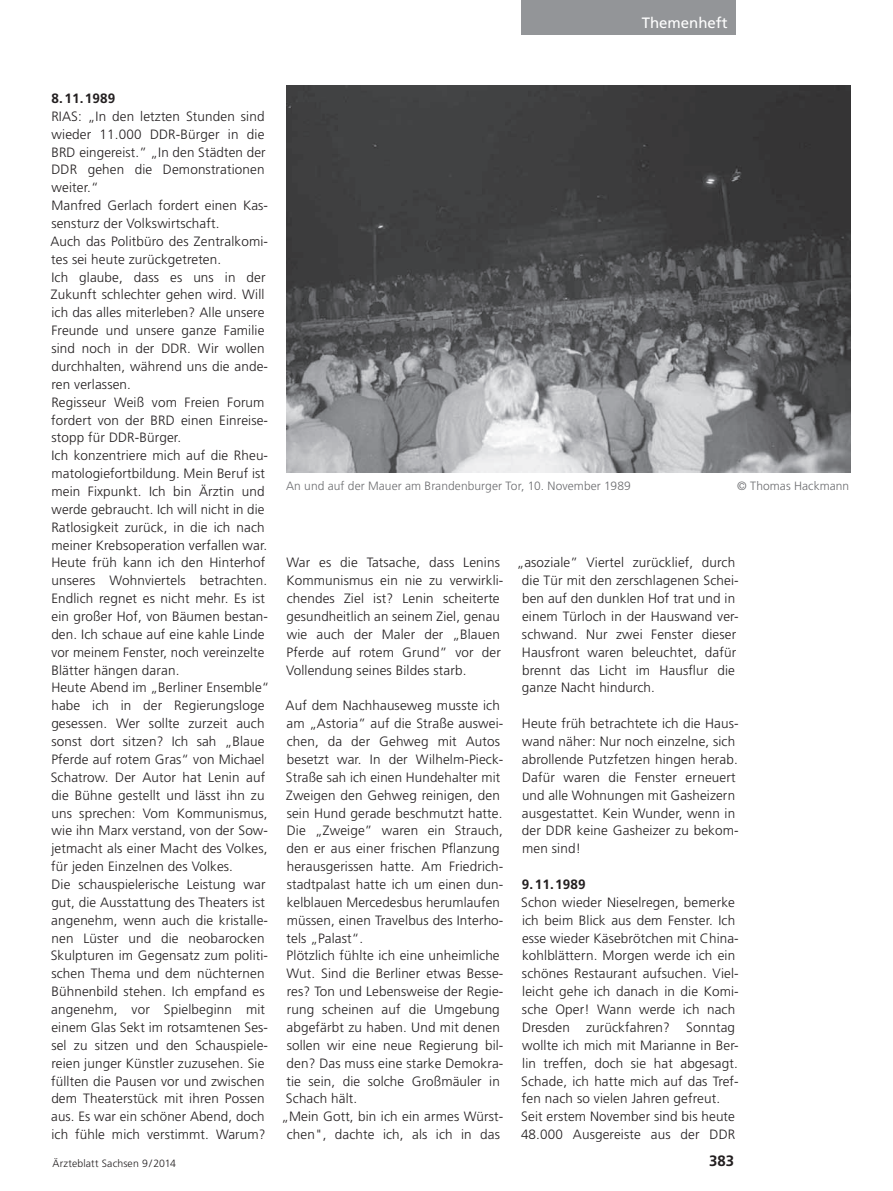
<style>
.page{position:relative;width:893px;height:1191px;background:#fff}
.page>*{position:absolute;margin:0;border:0;box-sizing:border-box;transform-origin:0 0}
.t1{font:15px "Frutiger";color:#fff}
.t2{font:700 15px "Frutiger";color:#231f20}
.Text_allgemein{font:300 13.5px/17.9px "Frutiger";letter-spacing:.01em;color:#231f20}
.Text_allgemein-2{font:700 13.5px "Frutiger";letter-spacing:.01em;color:#231f20}
.Bildunterschrift{font:300 12px "Frutiger";letter-spacing:.005em;color:#6c6d70}
.t3{font:300 10.5px "Frutiger";letter-spacing:.015em;color:#231f20}
</style>
<div class="page">
<div style="left:522px;top:0;width:214px;height:34px;background:#939598"></div>
<img style="left:286px;top:85px;width:564px;height:388px">
<p class="t1" style="left:642px;top:14px;width:87px">Themenheft</p>
<p class="Text_allgemein-2" style="left:52px;top:90px;width:65px">8.11.1989</p>
<p class="Text_allgemein" style="left:51px;top:107px;width:216px;text-align:justify">RIAS: „In den letzten Stunden sind wieder 11.000 DDR-Bürger in die BRD eingereist.” „In den Städten der DDR gehen die Demonstrationen weiter.“</p>
<p class="Text_allgemein" style="left:51px;top:196px;width:218px">Manfred Gerlach fordert einen Kas&shy;sensturz der Volkswirtschaft.</p>
<p class="Text_allgemein" style="left:50px;top:232px;width:219px">Auch das Politbüro des Zentralkomi&shy;tes sei heute zurückgetreten.</p>
<p class="Text_allgemein" style="left:51px;top:268px;width:219px">Ich glaube, dass es uns in der<br>Zukunft schlechter gehen wird. Will ich das alles miterleben? Alle unsere<br>Freunde und unsere ganze Familie sind noch in der DDR. Wir wollen durchhalten, während uns die ande&shy;ren verlassen.</p>
<p class="Text_allgemein" style="left:51px;top:393px;width:218px">Regisseur Weiß vom Freien Forum fordert von der BRD einen Einreise&shy;stopp für DDR-Bürger.</p>
<p class="Text_allgemein" style="left:51px;top:446px;width:218px">Ich konzentriere mich auf die Rheu&shy;matologiefortbildung. Mein Beruf ist mein Fixpunkt. Ich bin Ärztin und werde gebraucht. Ich will nicht in die Ratlosigkeit zurück, in die ich nach meiner Krebsoperation verfallen war.</p>
<p class="Text_allgemein" style="left:51px;top:554px;width:218px">Heute früh kann ich den Hinterhof unseres Wohnviertels betrachten.<br>Endlich regnet es nicht mehr. Es ist ein großer Hof, von Bäumen bestan&shy;den. Ich schaue auf eine kahle Linde vor meinem Fenster, noch vereinzelte Blätter hängen daran.</p>
<p class="Text_allgemein" style="left:51px;top:679px;width:220px">Heute Abend im „Berliner Ensemble“ habe ich in der Regierungsloge gesessen. Wer sollte zurzeit auch sonst dort sitzen? Ich sah „Blaue Pferde auf rotem Gras“ von Michael Schatrow. Der Autor hat Lenin auf die Bühne gestellt und lässt ihn zu uns sprechen: Vom Kommunismus, wie ihn Marx verstand, von der Sow&shy;jetmacht als einer Macht des Volkes, für jeden Einzelnen des Volkes.</p>
<p class="Text_allgemein" style="left:51px;top:875px;width:219px">Die schauspielerische Leistung war gut, die Ausstattung des Theaters ist angenehm, wenn auch die kristalle&shy;nen Lüster und die neobarocken Skulpturen im Gegensatz zum politi&shy;schen Thema und dem nüchternen Bühnenbild stehen. Ich empfand es angenehm, vor Spielbeginn mit einem Glas Sekt im rotsamtenen Ses&shy;sel zu sitzen und den Schauspiele&shy;reien junger Künstler zuzusehen. Sie füllten die Pausen vor und zwischen dem Theaterstück mit ihren Possen aus. Es war ein schöner Abend, doch ich fühle mich verstimmt. Warum?</p>
<p class="Bildunterschrift" style="left:286px;top:479px;width:346px">An und auf der Mauer am Brandenburger Tor, 10. November 1989</p>
<p class="Bildunterschrift" style="left:737px;top:479px;width:114px">© Thomas Hackmann</p>
<p class="Text_allgemein" style="left:286px;top:554px;width:219px">War es die Tatsache, dass Lenins Kommunismus ein nie zu verwirkli&shy;chendes Ziel ist? Lenin scheiterte gesundheitlich an seinem Ziel, genau wie auch der Maler der „Blauen Pferde auf rotem Grund” vor der Vollendung seines Bildes starb.</p>
<p class="Text_allgemein" style="left:286px;top:696px;width:219px">Auf dem Nachhauseweg musste ich am „Astoria” auf die Straße auswei&shy;chen, da der Gehweg mit Autos besetzt war. In der Wilhelm-Pieck-Straße sah ich einen Hundehalter mit Zweigen den Gehweg reinigen, den sein Hund gerade beschmutzt hatte.<br>Die „Zweige” waren ein Strauch, den er aus einer frischen Pflanzung herausgerissen hatte. Am Friedrich&shy;stadtpalast hatte ich um einen dun&shy;kelblauen Mercedesbus herumlaufen müssen, einen Travelbus des Interho&shy;tels „Palast“.</p>
<p class="Text_allgemein" style="left:286px;top:946px;width:219px">Plötzlich fühlte ich eine unheimliche<br>Wut. Sind die Berliner etwas Besse&shy;res? Ton und Lebensweise der Regie&shy;rung scheinen auf die Umgebung abgefärbt zu haben. Und mit denen sollen wir eine neue Regierung bil&shy;den? Das muss eine starke Demokra&shy;tie sein, die solche Großmäuler in<br>Schach hält.</p>
<p class="Text_allgemein" style="left:281px;top:1107px;width:224px;text-align:center">„Mein Gott, bin ich ein armes Würst&shy;chen", dachte ich, als ich in das</p>
<p class="Text_allgemein" style="left:522px;top:554px;width:218px;text-indent:-5px">„asoziale” Viertel zurücklief, durch die Tür mit den zerschlagenen Schei&shy;ben auf den dunklen Hof trat und in einem Türloch in der Hauswand ver&shy;schwand. Nur zwei Fenster dieser Hausfront waren beleuchtet, dafür brennt das Licht im Hausflur die ganze Nacht hindurch.</p>
<p class="Text_allgemein" style="left:522px;top:714px;width:218px">Heute früh betrachtete ich die Haus&shy;wand näher: Nur noch einzelne, sich abrollende Putzfetzen hingen herab.<br>Dafür waren die Fenster erneuert und alle Wohnungen mit Gasheizern ausgestattet. Kein Wunder, wenn in der DDR keine Gasheizer zu bekom&shy;men sind!</p>
<p class="Text_allgemein-2" style="left:522px;top:876px;width:65px">9.11.1989</p>
<p class="Text_allgemein" style="left:521px;top:893px;width:219px">Schon wieder Nieselregen, bemerke ich beim Blick aus dem Fenster. Ich esse wieder Käsebrötchen mit China&shy;kohlblättern. Morgen werde ich ein schönes Restaurant aufsuchen. Viel&shy;leicht gehe ich danach in die Komi&shy;sche Oper! Wann werde ich nach Dresden zurückfahren? Sonntag wollte ich mich mit Marianne in Ber&shy;lin treffen, doch sie hat abgesagt.<br>Schade, ich hatte mich auf das Tref&shy;fen nach so vielen Jahren gefreut.</p>
<p class="Text_allgemein" style="left:521px;top:1107px;width:216px">Seit erstem November sind bis heute<br>48.000 Ausgereiste aus der DDR</p>
<p class="t3" style="left:53px;top:1157px;width:125px">Ärzteblatt Sachsen 9/2014</p>
<p class="t2" style="left:709px;top:1151px;width:27px">383</p>
</div>
